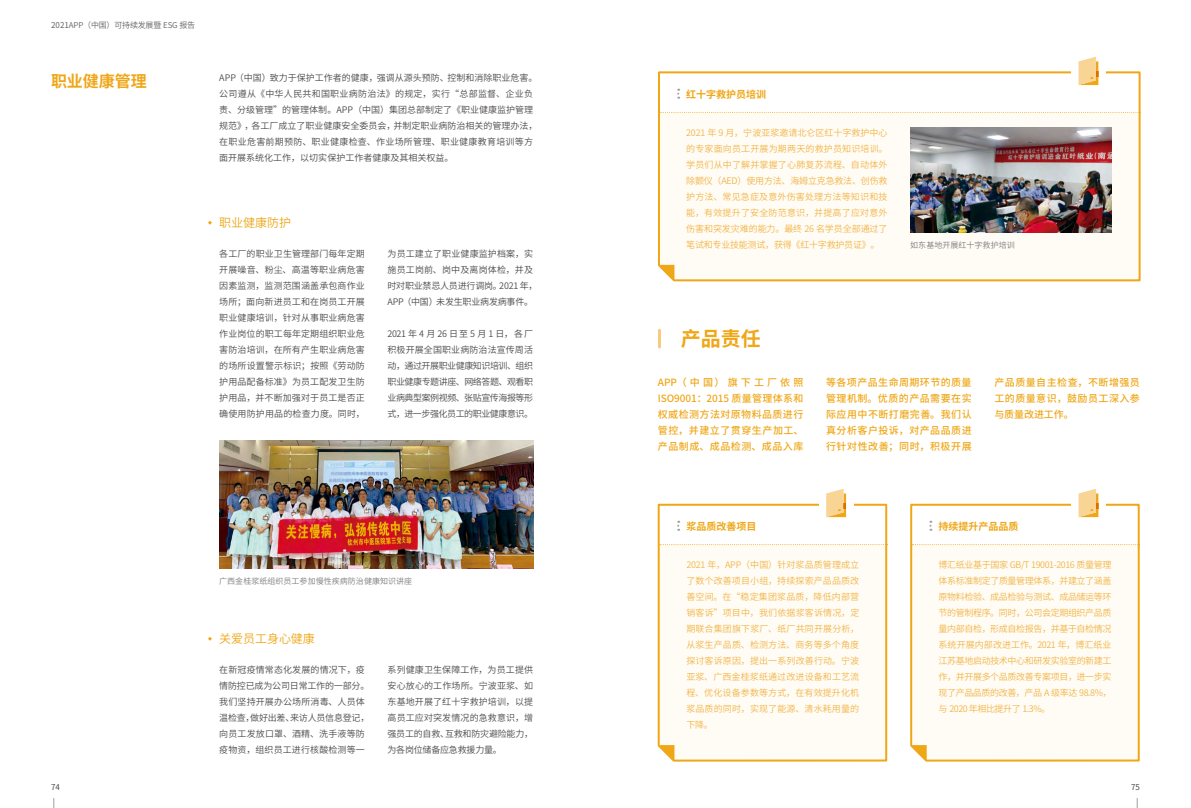
<style>
.page{position:relative;width:1191px;height:808px;background:#fff}
.page>*{position:absolute;margin:0;border:0;box-sizing:border-box;transform-origin:0 0}
.t1{font:700 20px "Source Han Sans CN";color:#efa718}
.t2{font:700 16px "Source Han Sans CN";letter-spacing:-.005em;color:#efa718}
.t3{font:12px "Source Han Sans CN";letter-spacing:-.005em;color:#efa718}
.t4{font:500 10px/16px "Source Han Sans CN";letter-spacing:.045em;color:#efa718;text-align:justify}
.t5{font:700 10px "Source Han Sans CN";color:#efa718}
.t6{font:9px/16px "Source Han Sans CN";color:#4c4948;text-align:justify}
.t7{font:9px/16px "Source Han Sans CN";letter-spacing:-.01em;color:#f2b445;text-align:justify}
.t8{font:9px/16px "Source Han Sans CN";letter-spacing:-.025em;color:#4c4948}
.t9{font:8px "Source Han Sans CN";letter-spacing:.005em;color:#7d7d7d}
.t10{font:8px "Source Han Sans CN";letter-spacing:-.025em;color:#656464}
.t11{font:8px "Source Han Sans CN";color:#4c4948}
.s1{font-style:inherit}
</style>
<div class="page">
<svg style="left:208px;top:221px;width:4px;height:4px"></svg>
<svg style="left:208px;top:637px;width:4px;height:4px"></svg>
<img style="left:219px;top:441px;width:314px;height:128px">
<hr style="left:658px;top:330px;width:3px;height:17px;background:#f7cb7f">
<svg style="left:910px;top:503px;width:230px;height:259px"></svg>
<svg style="left:657px;top:503px;width:231px;height:259px"></svg>
<svg style="left:911px;top:544px;width:228px;height:1px"></svg>
<svg style="left:929px;top:521px;width:2px;height:10px"></svg>
<svg style="left:911px;top:745px;width:15px;height:15px"></svg>
<svg style="left:658px;top:71px;width:483px;height:211px"></svg>
<svg style="left:659px;top:112px;width:481px;height:1px"></svg>
<svg style="left:677px;top:89px;width:2px;height:10px"></svg>
<div style="left:1071px;top:59px;width:34px;height:26px;background:#fff"></div>
<svg style="left:1078px;top:57px;width:20px;height:28px"></svg>
<svg style="left:659px;top:265px;width:15px;height:15px"></svg>
<img style="left:910px;top:128px;width:201px;height:105px">
<div style="left:1071px;top:491px;width:34px;height:26px;background:#fff"></div>
<svg style="left:1078px;top:489px;width:20px;height:28px"></svg>
<div style="left:819px;top:491px;width:34px;height:26px;background:#fff"></div>
<svg style="left:826px;top:489px;width:20px;height:28px"></svg>
<p class="t10" style="left:51px;top:21px;width:146px"><span class="s1">2021</span>APP（中国）可持续发展暨 ESG 报告</p>
<h2 class="t2" style="left:51px;top:73px;width:97px">职业健康管理</h2>
<p class="t6" style="left:219px;top:70px;width:320px;text-align:left">APP（中国）致力于保护工作者的健康，强调从源头预防、控制和消除职业危害。公司遵从《中华人民共和国职业病防治法》的规定，实行“总部监督、企业负责、分级管理”的管理体制。APP（中国）集团总部制定了《职业健康监护管理规范》，各工厂成立了职业健康安全委员会，并制定职业病防治相关的管理办法，在职业危害前期预防、职业健康检查、作业场所管理、职业健康教育培训等方面开展系统化工作，以切实保护工作者健康及其相关权益。</p>
<h3 class="t3" style="left:219px;top:216px;width:73px">职业健康防护</h3>
<p class="t6" style="left:219px;top:246px;width:147px">各工厂的职业卫生管理部门每年定期开展噪音、粉尘、高温等职业病危害因素监测，监测范围涵盖承包商作业场所；面向新进员工和在岗员工开展职业健康培训，针对从事职业病危害作业岗位的职工每年定期组织职业危害防治培训，在所有产生职业病危害的场所设置警示标识；按照《劳动防护用品配备标准》为员工配发卫生防护用品，并不断加强对于员工是否正确使用防护用品的检查力度。同时，</p>
<p class="t8" style="left:387px;top:246px;width:152px">为员工建立了职业健康监护档案，实施员工岗前、岗中及离岗体检，并及时对职业禁忌人员进行调岗。2021 年，<br>APP（中国）未发生职业病发病事件。</p>
<p class="t6" style="left:387px;top:326px;width:147px">2021年4月26日至5月1日，各厂积极开展全国职业病防治法宣传周活动，通过开展职业健康知识培训、组织职业健康专题讲座、网络答题、观看职业病典型案例视频、张贴宣传海报等形式，进一步强化员工的职业健康意识。</p>
<p class="t9" style="left:219px;top:576px;width:194px">广西金桂浆纸组织员工参加慢性疾病防治健康知识讲座</p>
<h3 class="t3" style="left:219px;top:632px;width:97px">关爱员工身心健康</h3>
<p class="t6" style="left:219px;top:662px;width:152px;text-align:left">在新冠疫情常态化发展的情况下，疫情防控已成为公司日常工作的一部分。我们坚持开展办公场所消毒、人员体温检查，做好出差、来访人员信息登记，向员工发放口罩、酒精、洗手液等防疫物资，组织员工进行核酸检测等一</p>
<p class="t6" style="left:387px;top:662px;width:147px">系列健康卫生保障工作，为员工提供安心放心的工作场所。宁波亚浆、如东基地开展了红十字救护培训，以提高员工应对突发情况的急救意识，增强员工的自救、互救和防灾避险能力，为各岗位储备应急救援力量。</p>
<p class="t5" style="left:686px;top:89px;width:81px">红十字救护员培训</p>
<p class="t7" style="left:686px;top:125px;width:203px">2021 年 9 月，宁波亚浆邀请北仑区红十字救护中心的专家面向员工开展为期两天的救护员知识培训。学员们从中了解并掌握了心肺复苏流程、自动体外除颤仪（AED）使用方法、海姆立克急救法、创伤救护方法、常见急症及意外伤害处理方法等知识和技能，有效提升了安全防范意识，并提高了应对意外伤害和突发灾难的能力。最终 26 名学员全部通过了笔试和专业技能测试，获得《红十字救护员证》。</p>
<p class="t9" style="left:910px;top:240px;width:106px">如东基地开展红十字救护培训</p>
<h1 class="t1" style="left:680px;top:329px;width:81px">产品责任</h1>
<p class="t4" style="left:658px;top:374px;width:147px">APP（中国）旗下工厂依照ISO9001：2015 质量管理体系和权威检测方法对原物料品质进行管控，并建立了贯穿生产加工、产品制成、成品检测、成品入库</p>
<p class="t4" style="left:826px;top:374px;width:147px">等各项产品生命周期环节的质量管理机制。优质的产品需要在实际应用中不断打磨完善。我们认真分析客户投诉，对产品品质进行针对性改善；同时，积极开展</p>
<p class="t4" style="left:994px;top:374px;width:147px">产品质量自主检查，不断增强员工的质量意识，鼓励员工深入参与质量改进工作。</p>
<p class="t5" style="left:686px;top:521px;width:71px">浆品质改善项目</p>
<p class="t7" style="left:686px;top:557px;width:174px">2021 年，APP（中国）针对浆品质管理成立了数个改善项目小组，持续探索产品品质改善空间。在“稳定集团浆品质，降低内部营销客诉”项目中，我们依据浆客诉情况，定期联合集团旗下浆厂、纸厂共同开展分析，从浆生产品质、检测方法、商务等多个角度探讨客诉原因，提出一系列改善行动。宁波亚浆、广西金桂浆纸通过改进设备和工艺流程、优化设备参数等方式，在有效提升化机浆品质的同时，实现了能源、清水耗用量的下降。</p>
<p class="t5" style="left:938px;top:521px;width:81px">持续提升产品品质</p>
<p class="t7" style="left:938px;top:557px;width:174px">博汇纸业基于国家 GB/T 19001-2016 质量管理体系标准制定了质量管理体系，并建立了涵盖原物料检验、成品检验与测试、成品储运等环节的管制程序。同时，公司会定期组织产品质量内部自检，形成自检报告，并基于自检情况系统开展内部改进工作。2021 年，博汇纸业江苏基地启动技术中心和研发实验室的新建工作，并开展多个品质改善专案项目，进一步实现了产品品质的改善，产品 A 级率达 98.8%，与 2020 年相比提升了 1.3%。</p>
<p class="t11" style="left:51px;top:782px;width:10px">74</p>
<p class="t11" style="left:1131px;top:782px;width:10px">75</p>
</div>
